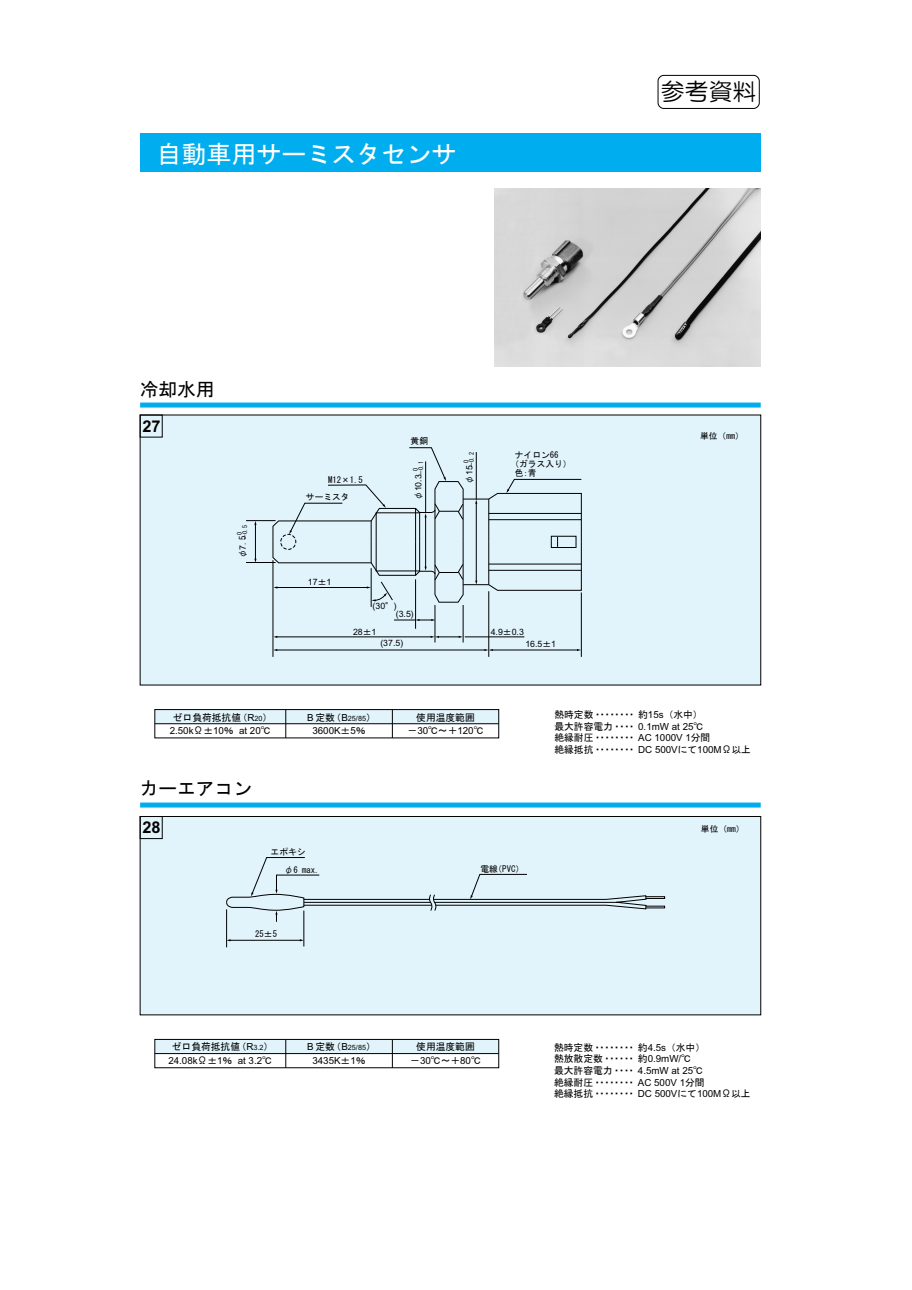
<style>
.page{position:relative;width:912px;height:1290px;background:#fff}
.page>*{position:absolute;margin:0;border:0;box-sizing:border-box;transform-origin:0 0}
.t1{font:25px "MS Gothic";color:#fff}
.t2{font:23.88px "HG Maru Gothic MPRO";color:#000}
.t3{font:18.75px "MS Gothic";color:#000}
.t4{font:700 16.25px "Helvetica";color:#000}
.t5{font:9.75px/11.6px "MS Gothic";color:#000}
.t6{font:9.75px "Helvetica";color:#000}
.t7{font:8.75px/17.5px "MS Gothic";color:#000}
.t8{font:8.75px/7.4px "Helvetica";color:#000}
.t9{font:7.25px "Helvetica";color:#000}
.t10{font:6.25px "MS Gothic";color:#000}
.s1{font-family:"Helvetica"}
.s2{font-family:"MS Gothic"}
.s3{font-family:"Helvetica";font-size:7.25px}
.s4{font-size:9.75px}
.s5{font-family:"MS Gothic";font-size:9.75px}
</style>
<div class="page">
<div style="left:140px;top:133px;width:620px;height:39px;background:#00aeef"></div>
<div style="left:140px;top:415px;width:620px;height:270px;background:#e1f4fc"></div>
<div style="left:140px;top:415px;width:22px;height:22px;border:1px solid #000"></div>
<div style="left:155px;top:710px;width:343px;height:14px;background:#e1f4fc"></div>
<hr style="left:155px;top:724px;width:343px;height:1px;background:#000">
<div style="left:154px;top:709px;width:345px;height:29px;border:1px solid #000"></div>
<svg style="left:285px;top:710px;width:1px;height:28px"></svg>
<svg style="left:392px;top:710px;width:1px;height:28px"></svg>
<div style="left:140px;top:816px;width:620px;height:199px;background:#e1f4fc;border:1px solid #000"></div>
<div style="left:140px;top:816px;width:22px;height:23px;border:1px solid #000"></div>
<div style="left:155px;top:1039px;width:343px;height:15px;background:#e1f4fc"></div>
<hr style="left:155px;top:1053px;width:343px;height:1px;background:#000">
<div style="left:154px;top:1039px;width:345px;height:29px;border:1px solid #000"></div>
<svg style="left:285px;top:1039px;width:1px;height:29px"></svg>
<svg style="left:392px;top:1039px;width:1px;height:29px"></svg>
<hr style="left:273px;top:560px;width:1px;height:97px;background:#000">
<hr style="left:371px;top:568px;width:1px;height:39px;background:#000">
<hr style="left:415px;top:579px;width:1px;height:50px;background:#000">
<hr style="left:434px;top:605px;width:1px;height:38px;background:#000">
<hr style="left:463px;top:605px;width:1px;height:38px;background:#000">
<hr style="left:488px;top:591px;width:1px;height:66px;background:#000">
<hr style="left:581px;top:593px;width:1px;height:64px;background:#000">
<hr style="left:276px;top:637px;width:155px;height:1px;background:#000">
<hr style="left:276px;top:650px;width:209px;height:1px;background:#000">
<hr style="left:492px;top:650px;width:85px;height:1px;background:#000">
<svg style="left:484px;top:649px;width:8px;height:2px"></svg>
<svg style="left:430px;top:636px;width:32px;height:2px"></svg>
<svg style="left:394px;top:619px;width:41px;height:2px"></svg>
<hr style="left:464px;top:637px;width:60px;height:1px;background:#000">
<svg style="left:246px;top:447px;width:336px;height:156px"></svg>
<hr style="left:230px;top:940px;width:70px;height:1px;background:#000">
<hr style="left:226px;top:909px;width:1px;height:38px;background:#000">
<hr style="left:303px;top:911px;width:1px;height:35px;background:#000">
<div style="left:140px;top:803px;width:620px;height:5px;background:#00aeef"></div>
<div style="left:140px;top:403px;width:620px;height:5px;background:#00aeef"></div>
<svg style="left:226px;top:857px;width:438px;height:65px"></svg>
<img style="left:494px;top:189px;width:266px;height:177px">
<div style="left:657px;top:75px;width:102px;height:34px;border:1px solid #000;border-radius:6px"></div>
<h1 class="t1" style="left:156px;top:141px;width:301px">自動車用サーミスタセンサ</h1>
<h3 class="t3" style="left:140px;top:379px;width:77px">冷却水用</h3>
<h3 class="t4" style="left:142px;top:417px;width:20px">27</h3>
<p class="t10" style="left:242px;top:540px;width:17px;rotate:-90deg">－0.5</p>
<p class="t7" style="left:234px;top:558px;width:28px;rotate:-90deg">φ<span class="s1">7</span>.5 <sup>0</sup></p>
<p class="t7" style="left:306px;top:471px;width:59px;text-indent:22px">M12×1.5サーミスタ</p>
<p class="t8" style="left:308px;top:578px;width:25px">17<span class="s2">±</span>1</p>
<p class="t7" style="left:410px;top:432px;width:19px">黄銅</p>
<p class="t10" style="left:468px;top:468px;width:17px;rotate:-90deg">－0.2</p>
<p class="t10" style="left:417px;top:476px;width:17px;rotate:-90deg">－0.1</p>
<p class="t8" style="left:465px;top:484px;width:26px;rotate:-90deg"><span class="s2">φ</span>15 <sup>0</sup></p>
<p class="t8" style="left:415px;top:500px;width:34px;rotate:-90deg"><span class="s2">φ</span>10.3 <sup>0</sup></p>
<p class="t7" style="left:514px;top:446px;width:45px">ナイロン66</p>
<p class="t7" style="left:510px;top:455px;width:63px">（ガラス入り）</p>
<p class="t7" style="left:514px;top:465px;width:23px">色：青</p>
<p class="t8" style="left:396px;top:603px;width:19px;text-indent:-23px">(30<span class="s2">°</span>) (3.5)</p>
<p class="t8" style="left:380px;top:640px;width:24px">(37.5)</p>
<p class="t8" style="left:353px;top:628px;width:25px">28<span class="s2">±</span>1</p>
<p class="t8" style="left:490px;top:628px;width:35px">4.9<span class="s2">±</span>0.3</p>
<p class="t8" style="left:525px;top:640px;width:32px">16.5<span class="s2">±</span>1</p>
<h2 class="t2" style="left:660px;top:80px;width:97px">参考資料</h2>
<p class="t7" style="left:700px;top:427px;width:45px">単位（mm）</p>
<p class="t5" style="left:173px;top:711px;width:101px">ゼロ負荷抵抗値（<span class="s1">R</span><span class="s3">20</span>）</p>
<p class="t6" style="left:170px;top:725px;width:102px">2.50k<span class="s2">Ω±</span>10<span class="s2">％</span> at 20<span class="s2">℃</span></p>
<p class="t9" style="left:307px;top:714px;width:70px"><span class="s4">B</span> <span class="s5">定数（</span><span class="s4">B</span>25/85<span class="s5">）</span></p>
<p class="t6" style="left:312px;top:725px;width:55px">3600K<span class="s2">±</span>5<span class="s2">％</span></p>
<p class="t5" style="left:416px;top:711px;width:60px">使用温度範囲</p>
<p class="t5" style="left:407px;top:725px;width:77px">－<span class="s1">30</span>℃～＋<span class="s1">120</span>℃</p>
<p class="t5" style="left:554px;top:709px;width:198px">熱時定数・・・・・・・・約<span class="s1">15s</span>（水中）<br>最大許容電力・・・・ <span class="s1">0.1mW at 25</span>℃<br>絶縁耐圧・・・・・・・・ <span class="s1">AC 1000V 1</span>分間<br>絶縁抵抗・・・・・・・・ <span class="s1">DC 500V</span>にて<span class="s1">100M</span>Ω以上</p>
<h3 class="t3" style="left:140px;top:779px;width:114px">カーエアコン</h3>
<h3 class="t4" style="left:142px;top:818px;width:20px">28</h3>
<p class="t7" style="left:700px;top:820px;width:45px">単位（mm）</p>
<p class="t7" style="left:284px;top:843px;width:36px;text-indent:-14px">エポキシφ6 max.</p>
<p class="t7" style="left:255px;top:925px;width:23px">25±5</p>
<p class="t5" style="left:172px;top:1041px;width:103px">ゼロ負荷抵抗値（<span class="s1">R</span><span class="s3">3.2</span>）</p>
<p class="t6" style="left:168px;top:1055px;width:105px">24.08k<span class="s2">Ω±</span>1<span class="s2">％</span> at 3.2<span class="s2">℃</span></p>
<p class="t9" style="left:307px;top:1044px;width:70px"><span class="s4">B</span> <span class="s5">定数（</span><span class="s4">B</span>25/85<span class="s5">）</span></p>
<p class="t6" style="left:312px;top:1055px;width:55px">3435K<span class="s2">±</span>1<span class="s2">％</span></p>
<p class="t7" style="left:480px;top:860px;width:45px">電線（PVC）</p>
<p class="t5" style="left:416px;top:1041px;width:60px">使用温度範囲</p>
<p class="t5" style="left:410px;top:1055px;width:72px">－<span class="s1">30</span>℃～＋<span class="s1">80</span>℃</p>
<p class="t5" style="left:554px;top:1041px;width:198px">熱時定数・・・・・・・・約<span class="s1">4.5s</span>（水中）<br>熱放散定数・・・・・・約<span class="s1">0.9mW/</span>℃<br>最大許容電力・・・・ <span class="s1">4.5mW at 25</span>℃<br>絶縁耐圧・・・・・・・・ <span class="s1">AC 500V 1</span>分間<br>絶縁抵抗・・・・・・・・ <span class="s1">DC 500V</span>にて<span class="s1">100M</span>Ω以上</p>
</div>
